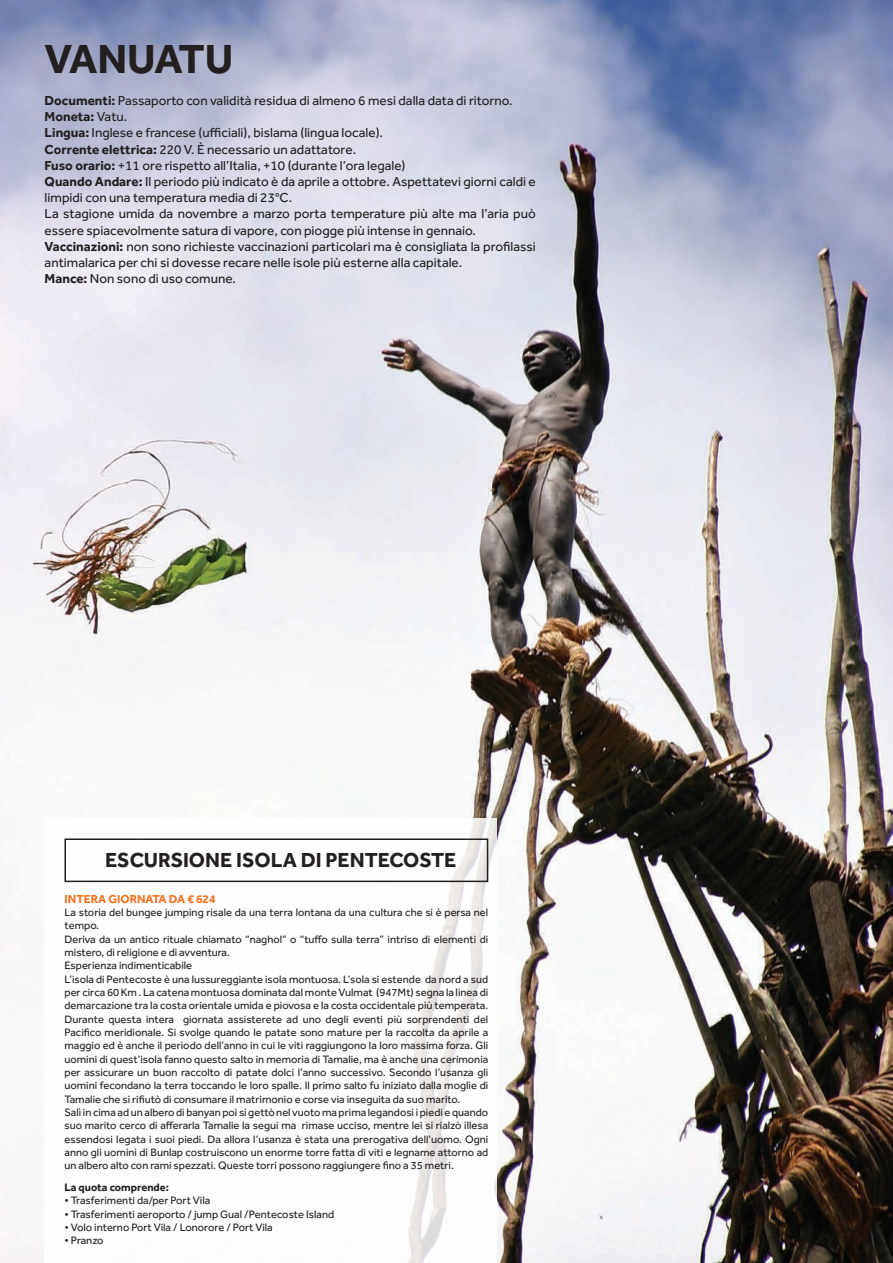
<style>
.page{position:relative;width:893px;height:1263px;background:#fff}
.page>*{position:absolute;margin:0;border:0;box-sizing:border-box;transform-origin:0 0}
.t1{font:700 42px "Effra";letter-spacing:-.015em;color:#231f20}
.t2{font:700 21px "Effra";color:#231f20}
.t3{font:13.5px/16.2px "Effra";color:#231f20}
.t4{font:700 13.5px "Effra";color:#231f20}
.t5{font:700 12px "Effra";color:#f37121}
.t6{font:11.1px/13.4px "Effra";color:#231f20}
.t7{font:700 11.1px "Effra";color:#231f20}
.s1{font-weight:700}
.s2{font-weight:400}
</style>
<div class="page">
<img style="left:0;top:0;width:893px;height:1263px">
<div style="left:45px;top:818px;width:452px;height:445px;background:#fff"></div>
<div style="left:64px;top:838px;width:424px;height:44px;border:2px solid #231f20"></div>
<p class="t1" style="left:45px;top:33px;width:190px">VANUATU</p>
<p class="t3" style="left:45px;top:92px;width:469px"><span class="s1">Documenti:</span> Passaporto con validità residua di almeno 6 mesi dalla data di ritorno.</p>
<p class="t4" style="left:45px;top:109px;width:84px">Moneta: <span class="s2">Vatu.</span></p>
<p class="t3" style="left:45px;top:125px;width:340px"><span class="s1">Lingua:</span> Inglese e francese (ufficiali), bislama (lingua locale).</p>
<p class="t3" style="left:45px;top:141px;width:313px"><span class="s1">Corrente elettrica:</span> 220 V. È necessario un adattatore.</p>
<p class="t3" style="left:45px;top:157px;width:362px"><span class="s1">Fuso orario:</span> +11 ore rispetto all’Italia, +10 (durante l’ora legale)</p>
<p class="t3" style="left:45px;top:173px;width:493px"><span class="s1">Quando Andare:</span> Il periodo più indicato è da aprile a ottobre. Aspettatevi giorni caldi e limpidi con una temperatura media di 23°C.</p>
<p class="t3" style="left:45px;top:206px;width:493px">La stagione umida da novembre a marzo porta temperature più alte ma l’aria può essere spiacevolmente satura di vapore, con piogge più intense in gennaio.</p>
<p class="t3" style="left:45px;top:238px;width:493px"><span class="s1">Vaccinazioni:</span> non sono richieste vaccinazioni particolari ma è consigliata la profilassi antimalarica per chi si dovesse recare nelle isole più esterne alla capitale.</p>
<p class="t3" style="left:45px;top:270px;width:193px"><span class="s1">Mance:</span> Non sono di uso comune.</p>
<p class="t2" style="left:105px;top:847px;width:353px">ESCURSIONE ISOLA DI PENTECOSTE</p>
<p class="t5" style="left:64px;top:891px;width:153px">INTERA GIORNATA DA € 624</p>
<p class="t6" style="left:64px;top:905px;width:425px">La storia del bungee jumping risale da una terra lontana da una cultura che si è persa nel tempo.</p>
<p class="t6" style="left:64px;top:932px;width:425px">Deriva da un antico rituale chiamato “naghol” o “tuffo sulla terra” intriso di elementi di mistero, di religione e di avventura.</p>
<p class="t6" style="left:64px;top:959px;width:129px">Esperienza indimenticabile</p>
<p class="t6" style="left:64px;top:972px;width:425px;text-align:justify">L’isola di Pentecoste è una lussureggiante isola montuosa. L’sola si estende da nord a sud per circa 60 Km . La catena montuosa dominata dal monte Vulmat (947Mt) segna la linea di demarcazione tra la costa orientale umida e piovosa e la costa occidentale più temperata.<br>Durante questa intera giornata assisterete ad uno degli eventi più sorprendenti del Pacifico meridionale. Si svolge quando le patate sono mature per la raccolta da aprile a maggio ed è anche il periodo dell’anno in cui le viti raggiungono la loro massima forza. Gli uomini di quest’isola fanno questo salto in memoria di Tamalie, ma è anche una cerimonia per assicurare un buon raccolto di patate dolci l’anno successivo. Secondo l’usanza gli uomini fecondano la terra toccando le loro spalle. Il primo salto fu iniziato dalla moglie di Tamalie che si rifiutò di consumare il matrimonio e corse via inseguita da suo marito.</p>
<p class="t6" style="left:64px;top:1105px;width:425px;text-align:justify">Salì in cima ad un albero di banyan poi si gettò nel vuoto ma prima legandosi i piedi e quando suo marito cerco di afferarla Tamalie la segui ma rimase ucciso, mentre lei si rialzò illesa essendosi legata i suoi piedi. Da allora l’usanza è stata una prerogativa dell’uomo. Ogni anno gli uomini di Bunlap costruiscono un enorme torre fatta di viti e legname attorno ad un albero alto con rami spezzati. Queste torri possono raggiungere fino a 35 metri.</p>
<p class="t7" style="left:64px;top:1180px;width:106px">La quota comprende:</p>
<p class="t6" style="left:64px;top:1194px;width:147px">• Trasferimenti da/per Port Vila</p>
<p class="t6" style="left:64px;top:1207px;width:271px">• Trasferimenti aeroporto / jump Gual /Pentecoste Island</p>
<p class="t6" style="left:64px;top:1220px;width:210px">• Volo interno Port Vila / Lonorore / Port Vila</p>
<p class="t6" style="left:64px;top:1234px;width:41px">• Pranzo</p>
</div>
